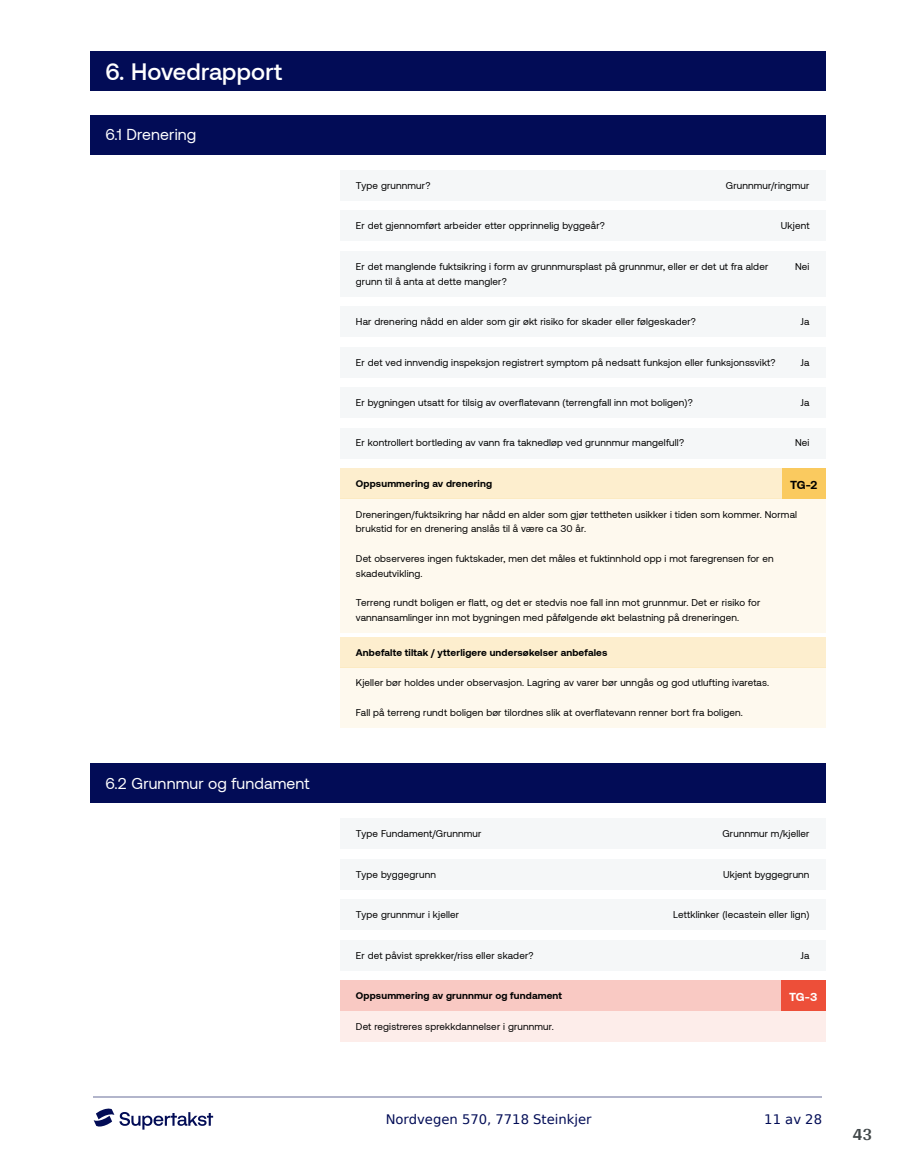
<style>
.page{position:relative;width:915px;height:1172px;background:#fff}
.page>*{position:absolute;margin:0;border:0;box-sizing:border-box;transform-origin:0 0}
.t1{font:500 23.7px "Aeonik";letter-spacing:.005em;color:#fff}
.t2{font:700 18px "Arya";color:#414749}
.t3{font:15.75px "Aeonik";letter-spacing:.01em;color:#fff}
.t4{font:13.2px "DejaVu Sans";color:#020c56}
.t5{font:700 11.85px "Aeonik";color:#000}
.t6{font:700 11.85px "Aeonik";color:#fff}
.t7{font:9.9px/14.9px "Aeonik";letter-spacing:.015em;color:#000}
.t8{font:700 9.9px "Aeonik";letter-spacing:.015em;color:#000}
</style>
<div class="page">
<hr style="left:93px;top:1097px;width:728px;height:1px;background:#b2b5cb">
<svg style="left:94px;top:1108px;width:119px;height:21px"></svg>
<div style="left:89px;top:52px;width:736px;height:39px;background:#020c56"></div>
<div style="left:89px;top:115px;width:736px;height:39px;background:#020c56"></div>
<div style="left:89px;top:763px;width:736px;height:40px;background:#020c56"></div>
<div style="left:340px;top:499px;width:485px;height:134px;background:#fef9ee"></div>
<div style="left:340px;top:668px;width:485px;height:60px;background:#fef9ee"></div>
<div style="left:340px;top:1011px;width:485px;height:31px;background:#fdedea"></div>
<div style="left:340px;top:170px;width:485px;height:31px;background:#f5f7f8"></div>
<div style="left:340px;top:211px;width:485px;height:30px;background:#f5f7f8"></div>
<div style="left:340px;top:251px;width:485px;height:45px;background:#f5f7f8"></div>
<div style="left:340px;top:306px;width:485px;height:31px;background:#f5f7f8"></div>
<div style="left:340px;top:347px;width:485px;height:30px;background:#f5f7f8"></div>
<div style="left:340px;top:387px;width:485px;height:31px;background:#f5f7f8"></div>
<div style="left:340px;top:428px;width:485px;height:30px;background:#f5f7f8"></div>
<div style="left:340px;top:468px;width:485px;height:31px;background:#fdeece"></div>
<div style="left:781px;top:468px;width:44px;height:31px;background:#faca5f"></div>
<div style="left:340px;top:637px;width:485px;height:31px;background:#fdeece"></div>
<div style="left:340px;top:819px;width:485px;height:30px;background:#f5f7f8"></div>
<div style="left:340px;top:859px;width:485px;height:31px;background:#f5f7f8"></div>
<div style="left:340px;top:899px;width:485px;height:31px;background:#f5f7f8"></div>
<div style="left:340px;top:940px;width:485px;height:31px;background:#f5f7f8"></div>
<div style="left:340px;top:980px;width:485px;height:31px;background:#f9c9c3"></div>
<div style="left:780px;top:980px;width:45px;height:31px;background:#ed4f39"></div>
<h1 class="t1" style="left:105px;top:59px;width:178px">6. Hovedrapport</h1>
<h3 class="t3" style="left:105px;top:126px;width:92px">6.1 Drenering</h3>
<h3 class="t3" style="left:105px;top:775px;width:206px">6.2 Grunnmur og fundament</h3>
<p class="t7" style="left:356px;top:178px;width:76px">Type grunnmur?</p>
<p class="t7" style="left:725px;top:178px;width:85px">Grunnmur/ringmur</p>
<p class="t7" style="left:356px;top:218px;width:250px">Er det gjennomført arbeider etter opprinnelig byggeår?</p>
<p class="t7" style="left:780px;top:218px;width:30px">Ukjent</p>
<p class="t7" style="left:356px;top:259px;width:414px">Er det manglende fuktsikring i form av grunnmursplast på grunnmur, eller er det ut fra alder grunn til å anta at dette mangler?</p>
<p class="t7" style="left:794px;top:259px;width:16px">Nei</p>
<p class="t7" style="left:356px;top:314px;width:341px">Har drenering nådd en alder som gir økt risiko for skader eller følgeskader?</p>
<p class="t7" style="left:800px;top:314px;width:10px">Ja</p>
<p class="t7" style="left:356px;top:355px;width:421px">Er det ved innvendig inspeksjon registrert symptom på nedsatt funksjon eller funksjonssvikt?</p>
<p class="t7" style="left:800px;top:355px;width:10px">Ja</p>
<p class="t7" style="left:356px;top:395px;width:338px">Er bygningen utsatt for tilsig av overflatevann (terrengfall inn mot boligen)?</p>
<p class="t7" style="left:800px;top:395px;width:10px">Ja</p>
<p class="t7" style="left:356px;top:436px;width:329px">Er kontrollert bortleding av vann fra taknedløp ved grunnmur mangelfull?</p>
<p class="t7" style="left:794px;top:436px;width:16px">Nei</p>
<p class="t8" style="left:356px;top:478px;width:138px">Oppsummering av drenering</p>
<p class="t5" style="left:789px;top:478px;width:29px">TG-2</p>
<p class="t7" style="left:356px;top:507px;width:442px">Dreneringen/fuktsikring har nådd en alder som gjør tettheten usikker i tiden som kommer. Normal brukstid for en drenering anslås til å være ca 30 år.</p>
<p class="t7" style="left:356px;top:551px;width:419px">Det observeres ingen fuktskader, men det måles et fuktinnhold opp i mot faregrensen for en skadeutvikling.</p>
<p class="t7" style="left:356px;top:595px;width:406px">Terreng rundt boligen er flatt, og det er stedvis noe fall inn mot grunnmur. Det er risiko for vannansamlinger inn mot bygningen med påfølgende økt belastning på dreneringen.</p>
<p class="t8" style="left:356px;top:647px;width:253px">Anbefalte tiltak / ytterligere undersøkelser anbefales</p>
<p class="t7" style="left:356px;top:675px;width:414px">Kjeller bør holdes under observasjon. Lagring av varer bør unngås og god utlufting ivaretas.</p>
<p class="t7" style="left:356px;top:705px;width:388px">Fall på terreng rundt boligen bør tilordnes slik at overflatevann renner bort fra boligen.</p>
<p class="t7" style="left:356px;top:826px;width:127px">Type Fundament/Grunnmur</p>
<p class="t7" style="left:722px;top:826px;width:89px">Grunnmur m/kjeller</p>
<p class="t7" style="left:356px;top:867px;width:81px">Type byggegrunn</p>
<p class="t7" style="left:722px;top:867px;width:88px">Ukjent byggegrunn</p>
<p class="t7" style="left:356px;top:907px;width:105px">Type grunnmur i kjeller</p>
<p class="t7" style="left:673px;top:907px;width:138px">Lettklinker (lecastein eller lign)</p>
<p class="t7" style="left:356px;top:948px;width:179px">Er det påvist sprekker/riss eller skader?</p>
<p class="t7" style="left:800px;top:948px;width:10px">Ja</p>
<p class="t8" style="left:356px;top:990px;width:208px">Oppsummering av grunnmur og fundament</p>
<p class="t6" style="left:789px;top:990px;width:30px">TG-3</p>
<p class="t7" style="left:356px;top:1019px;width:199px">Det registreres sprekkdannelser i grunnmur.</p>
<h3 class="t4" style="left:385px;top:1108px;width:207px">Nordvegen 570, 7718 Steinkjer</h3>
<h3 class="t4" style="left:764px;top:1108px;width:59px">11 av 28</h3>
<h2 class="t2" style="left:852px;top:1123px;width:21px">43</h2>
</div>
